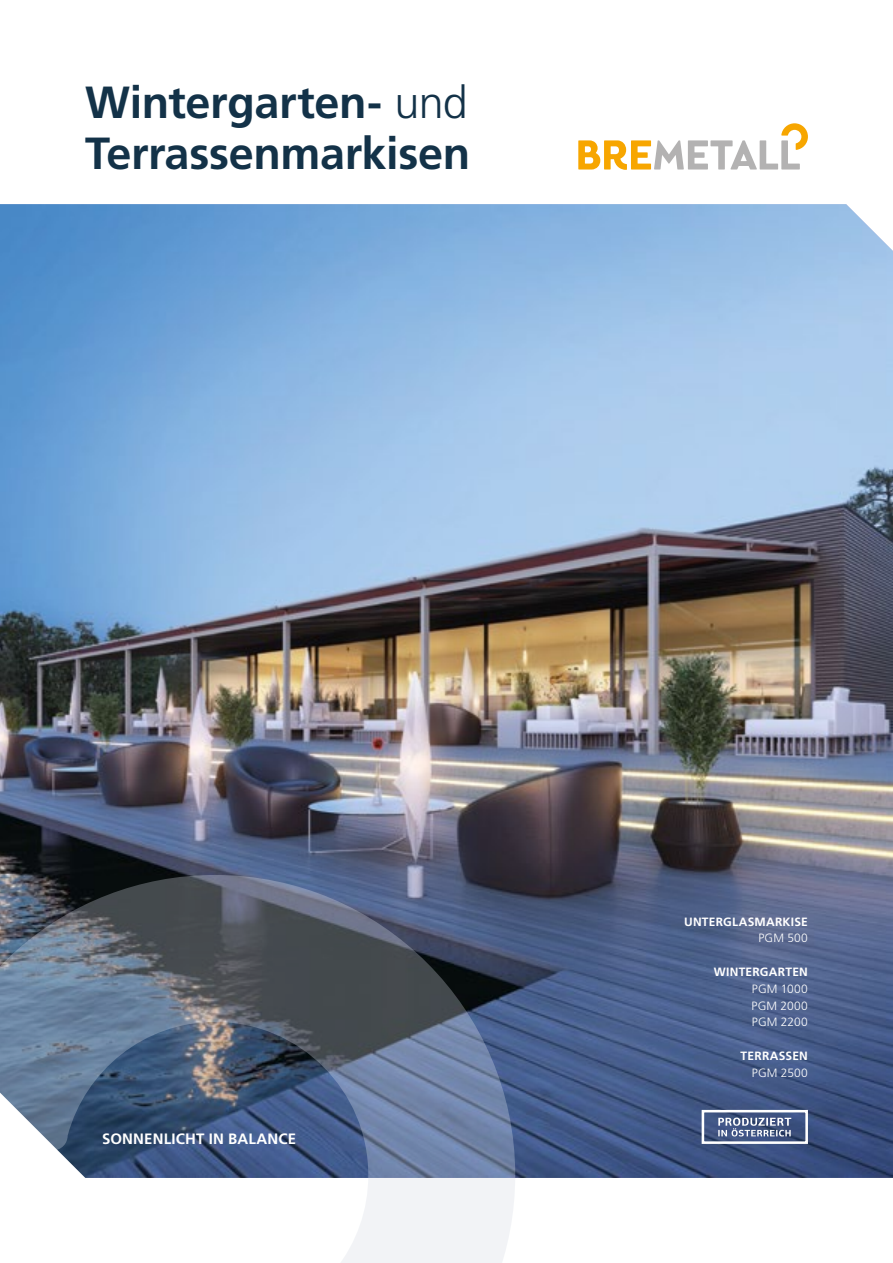
<style>
.page{position:relative;width:893px;height:1263px;background:#fff}
.page>*{position:absolute;margin:0;border:0;box-sizing:border-box;transform-origin:0 0}
.t1{font:700 45px/51px "Frutiger LT Std";letter-spacing:-.01em;color:#133248}
.t2{font:700 15px "Frutiger LT Std";letter-spacing:.01em;color:#fff}
.t3{font:700 12px "Frutiger LT Std";letter-spacing:.02em;color:#fff}
.t4{font:300 12px/16.8px "Frutiger LT Std";letter-spacing:.015em;color:#fff;text-align:justify}
.s1{font-weight:300}
</style>
<div class="page">
<img style="left:0;top:204px;width:893px;height:974px">
<svg style="left:0;top:875px;width:515px;height:388px"></svg>
<div style="left:702px;top:1110px;width:106px;height:34px;border:3px solid #fff"></div>
<svg style="left:718px;top:1117px;width:73px;height:19px"></svg>
<svg style="left:578px;top:123px;width:230px;height:47px"></svg>
<h1 class="t1" style="left:85px;top:78px;width:387px">Wintergarten- <span class="s1">und<br></span>Terrassenmarkisen</h1>
<p class="t2" style="left:102px;top:1130px;width:196px">SONNENLICHT IN BALANCE</p>
<p class="t3" style="left:684px;top:914px;width:125px">UNTERGLASMARKISE</p>
<p class="t4" style="left:758px;top:930px;width:51px">PGM 500</p>
<p class="t3" style="left:714px;top:965px;width:96px">WINTERGARTEN</p>
<p class="t4" style="left:751px;top:980px;width:58px">PGM 1000<br>PGM 2000<br>PGM 2200</p>
<p class="t3" style="left:741px;top:1049px;width:69px">TERRASSEN</p>
<p class="t4" style="left:752px;top:1064px;width:58px">PGM 2500</p>
</div>
